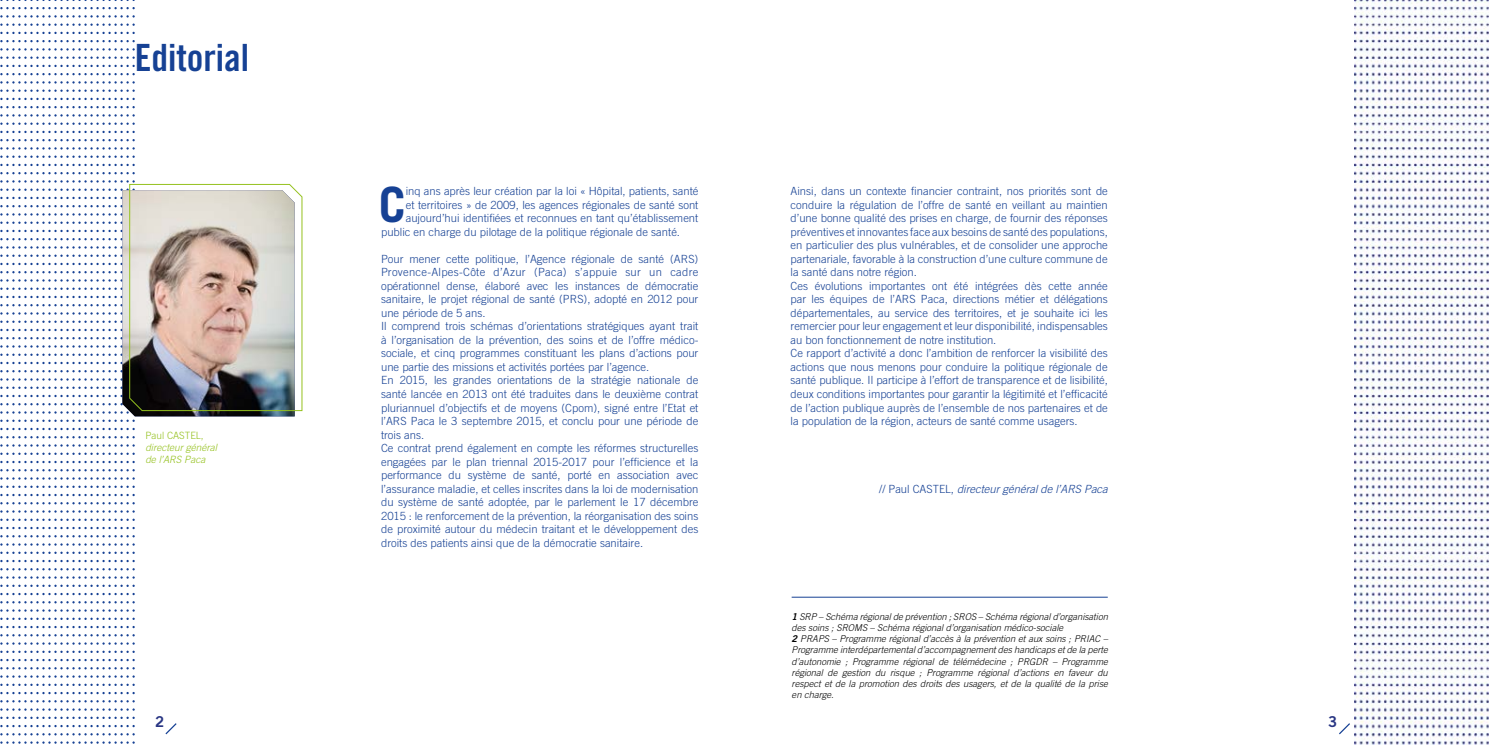
<style>
.page{position:relative;width:1489px;height:745px;background:#fff}
.page>*{position:absolute;margin:0;border:0;box-sizing:border-box;transform-origin:0 0}
.t1{font:700 48.62px "Trade Gothic LT Std";color:#164194}
.t2{font:37.5px "Trade Gothic LT Std Bd Cn 20";color:#164194}
.t3{font:15px "Trade Gothic LT Std Bd 2";color:#283583}
.t4{font:300 11.25px/13.5px "Trade Gothic LT Std";color:#164194}
.t5{font:italic 300 11.25px "Trade Gothic LT Std";color:#164194}
.t6{font:italic 300 10px/12px "Trade Gothic LT Std";color:#95c11f}
.t7{font:300 10px "Trade Gothic LT Std";color:#95c11f}
.t8{font:italic 300 9.38px/11.2px "Trade Gothic LT Std";color:#000}
.s1{font-style:normal}
.s2{font-family:"Trade Gothic LT Std Bd 2 Obl";font-weight:400;font-style:normal}
</style>
<div class="page">
<svg style="left:0;top:0;width:135px;height:1px"></svg>
<svg style="left:0;top:7px;width:135px;height:2px"></svg>
<svg style="left:0;top:15px;width:135px;height:11px"></svg>
<svg style="left:0;top:32px;width:135px;height:2px"></svg>
<svg style="left:0;top:40px;width:135px;height:2px"></svg>
<svg style="left:0;top:48px;width:135px;height:11px"></svg>
<svg style="left:0;top:65px;width:135px;height:2px"></svg>
<svg style="left:0;top:73px;width:135px;height:2px"></svg>
<svg style="left:0;top:81px;width:135px;height:2px"></svg>
<svg style="left:0;top:89px;width:135px;height:3px"></svg>
<svg style="left:0;top:98px;width:135px;height:2px"></svg>
<svg style="left:0;top:106px;width:135px;height:2px"></svg>
<svg style="left:0;top:114px;width:135px;height:2px"></svg>
<svg style="left:0;top:122px;width:135px;height:3px"></svg>
<svg style="left:0;top:131px;width:135px;height:2px"></svg>
<svg style="left:0;top:139px;width:135px;height:2px"></svg>
<svg style="left:0;top:147px;width:135px;height:2px"></svg>
<svg style="left:0;top:155px;width:135px;height:3px"></svg>
<svg style="left:0;top:164px;width:135px;height:2px"></svg>
<svg style="left:0;top:172px;width:135px;height:2px"></svg>
<svg style="left:0;top:427px;width:135px;height:3px"></svg>
<svg style="left:0;top:436px;width:135px;height:2px"></svg>
<svg style="left:0;top:444px;width:135px;height:2px"></svg>
<svg style="left:0;top:452px;width:135px;height:2px"></svg>
<svg style="left:0;top:460px;width:135px;height:3px"></svg>
<svg style="left:0;top:469px;width:135px;height:2px"></svg>
<svg style="left:0;top:477px;width:135px;height:2px"></svg>
<svg style="left:0;top:485px;width:135px;height:2px"></svg>
<svg style="left:0;top:493px;width:135px;height:3px"></svg>
<svg style="left:0;top:502px;width:135px;height:2px"></svg>
<svg style="left:0;top:510px;width:135px;height:2px"></svg>
<svg style="left:0;top:518px;width:135px;height:2px"></svg>
<svg style="left:0;top:526px;width:135px;height:11px"></svg>
<svg style="left:0;top:543px;width:135px;height:2px"></svg>
<svg style="left:0;top:551px;width:135px;height:2px"></svg>
<svg style="left:0;top:559px;width:135px;height:11px"></svg>
<svg style="left:0;top:576px;width:135px;height:2px"></svg>
<svg style="left:0;top:584px;width:135px;height:2px"></svg>
<svg style="left:0;top:592px;width:135px;height:2px"></svg>
<svg style="left:0;top:601px;width:135px;height:2px"></svg>
<svg style="left:0;top:609px;width:135px;height:2px"></svg>
<svg style="left:0;top:617px;width:135px;height:2px"></svg>
<svg style="left:0;top:625px;width:135px;height:2px"></svg>
<svg style="left:0;top:634px;width:135px;height:2px"></svg>
<svg style="left:0;top:642px;width:135px;height:2px"></svg>
<svg style="left:0;top:650px;width:135px;height:2px"></svg>
<svg style="left:0;top:658px;width:135px;height:2px"></svg>
<svg style="left:0;top:667px;width:135px;height:2px"></svg>
<svg style="left:0;top:675px;width:135px;height:2px"></svg>
<svg style="left:0;top:683px;width:135px;height:2px"></svg>
<svg style="left:0;top:692px;width:135px;height:1px"></svg>
<svg style="left:0;top:700px;width:135px;height:2px"></svg>
<svg style="left:0;top:708px;width:135px;height:2px"></svg>
<svg style="left:0;top:716px;width:135px;height:2px"></svg>
<svg style="left:0;top:725px;width:135px;height:1px"></svg>
<svg style="left:0;top:733px;width:135px;height:2px"></svg>
<svg style="left:0;top:741px;width:135px;height:2px"></svg>
<img style="left:1354px;top:0;width:134px;height:744px">
<svg style="left:165px;top:723px;width:12px;height:12px"></svg>
<svg style="left:1339px;top:723px;width:11px;height:12px"></svg>
<img style="left:0;top:180px;width:302px;height:241px">
<hr style="left:791px;top:596px;width:316px;height:1px;background:#164194">
<h2 class="t2" style="left:135px;top:35px;width:116px">Editorial</h2>
<p class="t7" style="left:145px;top:429px;width:60px">Paul CASTEL,</p>
<p class="t6" style="left:145px;top:441px;width:73px">directeur général de l’ARS Paca</p>
<h1 class="t1" style="left:378px;top:175px;width:29px">C</h1>
<p class="t4" style="left:406px;top:184px;width:294px">inq ans après leur création par la loi « Hôpital, patients, santé</p>
<p class="t4" style="left:406px;top:198px;width:294px">et territoires » de 2009, les agences régionales de santé sont</p>
<p class="t4" style="left:406px;top:211px;width:294px">aujourd’hui identifiées et reconnues en tant qu’établissement</p>
<p class="t4" style="left:381px;top:225px;width:300px">public en charge du pilotage de la politique régionale de santé.</p>
<p class="t4" style="left:381px;top:252px;width:319px">Pour mener cette politique, l’Agence régionale de santé (ARS)<br>Provence-Alpes-Côte d’Azur (Paca) s’appuie sur un cadre opérationnel dense, élaboré avec les instances de démocratie sanitaire, le projet régional de santé (PRS), adopté en 2012 pour une période de 5 ans.<br>Il comprend trois schémas d’orientations stratégiques ayant trait à l’organisation de la prévention, des soins et de l’offre médico&shy;sociale, et cinq programmes constituant les plans d’actions pour une partie des missions et activités portées par l’agence.<br>En 2015, les grandes orientations de la stratégie nationale de santé lancée en 2013 ont été traduites dans le deuxième contrat pluriannuel d’objectifs et de moyens (Cpom), signé entre l’Etat et l’ARS Paca le 3 septembre 2015, et conclu pour une période de trois ans.<br>Ce contrat prend également en compte les réformes structurelles engagées par le plan triennal 2015-2017 pour l’efficience et la performance du système de santé, porté en association avec l’assurance maladie, et celles inscrites dans la loi de modernisation du système de santé adoptée, par le parlement le 17 décembre 2015 : le renforcement de la prévention, la réorganisation des soins de proximité autour du médecin traitant et le développement des droits des patients ainsi que de la démocratie sanitaire.</p>
<p class="t4" style="left:790px;top:184px;width:319px">Ainsi, dans un contexte financier contraint, nos priorités sont de conduire la régulation de l’offre de santé en veillant au maintien d’une bonne qualité des prises en charge, de fournir des réponses préventives et innovantes face aux besoins de santé des populations, en particulier des plus vulnérables, et de consolider une approche partenariale, favorable à la construction d’une culture commune de la santé dans notre région.<br>Ces évolutions importantes ont été intégrées dès cette année par les équipes de l’ARS Paca, directions métier et délégations départementales, au service des territoires, et je souhaite ici les remercier pour leur engagement et leur disponibilité, indispensables au bon fonctionnement de notre institution.<br>Ce rapport d’activité a donc l’ambition de renforcer la visibilité des actions que nous menons pour conduire la politique régionale de santé publique. Il participe à l’effort de transparence et de lisibilité, deux conditions importantes pour garantir la légitimité et l’efficacité de l’action publique auprès de l’ensemble de nos partenaires et de la population de la région, acteurs de santé comme usagers.</p>
<p class="t5" style="left:879px;top:482px;width:230px"><span class="s1">// Paul CASTEL,</span> directeur général de l’ARS Paca</p>
<p class="t8" style="left:791px;top:610px;width:318px"><span class="s2">1</span> SRP – Schéma régional de prévention ; SROS – Schéma régional d’organisation des soins ; SROMS – Schéma régional d’organisation médico-sociale<br><span class="s2">2</span> PRAPS – Programme régional d’accès à la prévention et aux soins ; PRIAC – Programme interdépartemental d’accompagnement des handicaps et de la perte d’autonomie ; Programme régional de télémédecine ; PRGDR – Programme régional de gestion du risque ; Programme régional d’actions en faveur du respect et de la promotion des droits des usagers, et de la qualité de la prise en charge.</p>
<h3 class="t3" style="left:155px;top:711px;width:11px">2</h3>
<h3 class="t3" style="left:1328px;top:711px;width:11px">3</h3>
</div>
